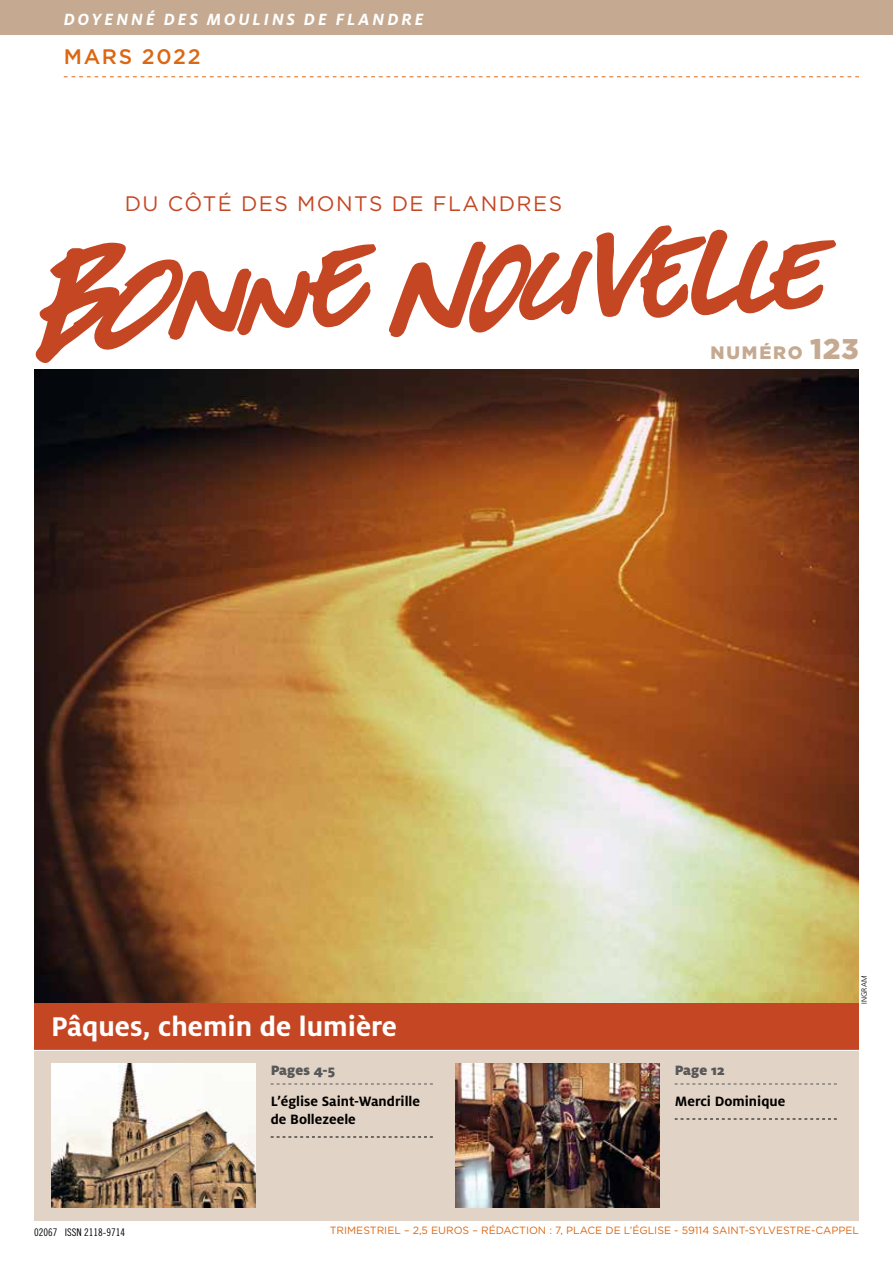
<style>
.page{position:relative;width:893px;height:1263px;background:#fff}
.page>*{position:absolute;margin:0;border:0;box-sizing:border-box;transform-origin:0 0}
.t1{font:700 30px "Milo OT";color:#fff}
.t2{font:21px "Gotham";letter-spacing:.07em;color:#c54623}
.t3{font:500 21px "Gotham";letter-spacing:.08em;color:#dc6712}
.t4{font:italic 700 18px "Milo OT";letter-spacing:.16em;color:#fff}
.t5{font:900 18px "Gotham";letter-spacing:.1em;color:#c5aa91}
.t6{font:700 15px/18px "Milo OT";color:#000}
.t7{font:900 15px "Milo OT";color:#58585a}
.t8{font:10.5px "Gotham";color:#dc6712}
.t9{font:10.5px "Trade Gothic Cond Eighteen";color:#000}
.t10{font:300 7.5px "Frutiger";color:#000}
.s1{font-size:28.5px}
</style>
<div class="page">
<div style="left:0;top:0;width:893px;height:34px;background:#c5aa91"></div>
<svg style="left:64px;top:76px;width:795px;height:1px"></svg>
<svg style="left:35px;top:242px;width:341px;height:121px"></svg>
<svg style="left:388px;top:225px;width:448px;height:113px"></svg>
<img style="left:34px;top:370px;width:825px;height:633px">
<div style="left:34px;top:1046px;width:825px;height:174px;background:#e1d3c5"></div>
<div style="left:34px;top:1003px;width:825px;height:47px;background:#c54623"></div>
<hr style="left:34px;top:1050px;width:825px;height:1px;background:#fff">
<svg style="left:271px;top:1083px;width:162px;height:1px"></svg>
<svg style="left:271px;top:1136px;width:162px;height:1px"></svg>
<svg style="left:675px;top:1083px;width:162px;height:1px"></svg>
<svg style="left:675px;top:1118px;width:162px;height:1px"></svg>
<img style="left:51px;top:1063px;width:204px;height:145px">
<img style="left:455px;top:1063px;width:204px;height:145px">
<h3 class="t4" style="left:64px;top:9px;width:361px">DOYENNÉ DES MOULINS DE FLANDRE</h3>
<h2 class="t3" style="left:64px;top:42px;width:138px">MARS 2022</h2>
<h2 class="t2" style="left:125px;top:190px;width:439px">DU CÔTÉ DES MONTS DE FLANDRES</h2>
<h3 class="t5" style="left:711px;top:340px;width:150px">NUMÉRO <span class="s1">123</span></h3>
<h1 class="t1" style="left:51px;top:1010px;width:348px">Pâques, chemin de lumière</h1>
<h3 class="t7" style="left:271px;top:1062px;width:66px">Pages 4-5</h3>
<h3 class="t6" style="left:271px;top:1092px;width:151px">L’église Saint-Wandrille de Bollezeele</h3>
<h3 class="t7" style="left:675px;top:1062px;width:51px">Page 12</h3>
<h3 class="t6" style="left:675px;top:1092px;width:112px">Merci Dominique</h3>
<p class="t10" style="left:860px;top:1003px;width:29px;rotate:-90deg">INGRAM</p>
<p class="t9" style="left:34px;top:1226px;width:93px">02067 ISSN 2118-9714</p>
<p class="t8" style="left:330px;top:1223px;width:531px">TRIMESTRIEL – 2,5 EUROS – RÉDACTION : 7, PLACE DE L’ÉGLISE - 59114 SAINT-SYLVESTRE-CAPPEL</p>
</div>
